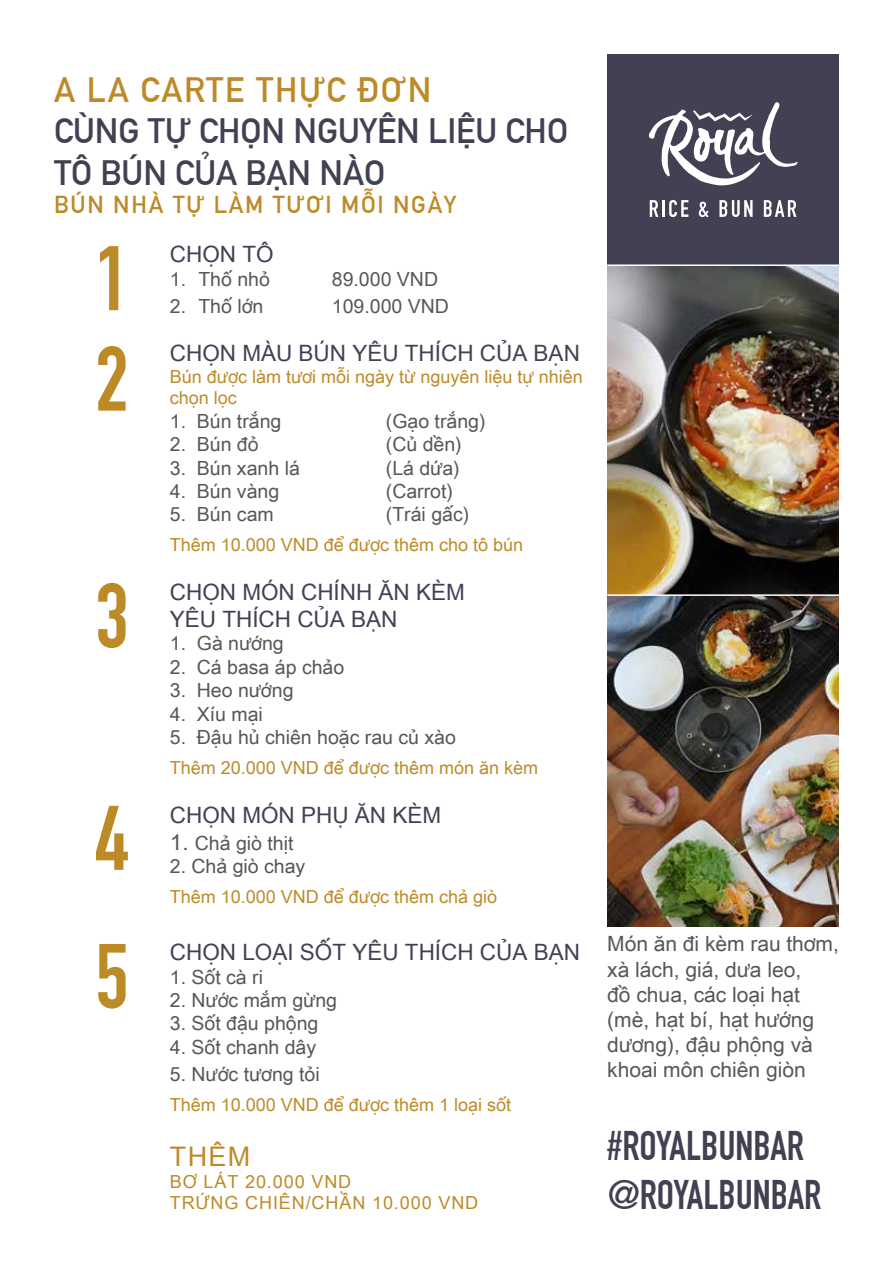
<style>
.page{position:relative;width:893px;height:1263px;background:#fff}
.page>*{position:absolute;margin:0;border:0;box-sizing:border-box;transform-origin:0 0}
.t1{font:700 90px/100.5px "DIN Condensed";color:#bd8a28}
.t2{font:700 40.5px/48.6px "DIN Condensed";color:#424154}
.t3{font:700 34.5px/41.4px "DIN Alternate";color:#424154}
.t4{font:700 34.5px "DIN Alternate";letter-spacing:.05em;color:#bd8a28}
.t5{font:27px "Arial Unicode MS";color:#bd8a28}
.t6{font:700 24px "DIN Alternate";letter-spacing:.075em;color:#bd8a28}
.t7{font:22.5px/27px "Arial Unicode MS";color:#424154}
.t8{font:21px/25.2px "Arial Unicode MS";color:#575756}
.t9{font:19.5px "Arial Unicode MS";color:#575756}
.t10{font:18px/21.6px "Arial Unicode MS";color:#bd8a28}
.t11{font:18px/21.6px "Arial Unicode MS";letter-spacing:.05em;color:#bd8a28}
.s1{font-size:22.5px}
</style>
<div class="page">
<img style="left:607px;top:266px;width:232px;height:660px">
<div style="left:607px;top:54px;width:232px;height:211px;background:#424154"></div>
<svg style="left:648px;top:102px;width:150px;height:84px"></svg>
<svg style="left:650px;top:200px;width:8px;height:17px"></svg>
<hr style="left:662px;top:200px;width:3px;height:17px;background:#fff">
<svg style="left:669px;top:200px;width:19px;height:17px"></svg>
<svg style="left:699px;top:202px;width:10px;height:15px"></svg>
<svg style="left:719px;top:200px;width:34px;height:17px"></svg>
<svg style="left:764px;top:200px;width:32px;height:17px"></svg>
<hr style="left:607px;top:264px;width:232px;height:2px;background:#fff">
<hr style="left:607px;top:594px;width:232px;height:2px;background:#fff">
<h3 class="t4" style="left:54px;top:63px;width:379px">A LA CARTE THỰC ĐƠN</h3>
<h3 class="t3" style="left:54px;top:108px;width:516px">CÙNG TỰ CHỌN NGUYÊN LIỆU CHO<br>TÔ BÚN CỦA BẠN NÀO</h3>
<p class="t6" style="left:54px;top:187px;width:404px">BÚN NHÀ TỰ LÀM TƯƠI MỖI NGÀY</p>
<h1 class="t1" style="left:95px;top:229px;width:35px">1<br>2</h1>
<p class="t7" style="left:170px;top:240px;width:105px">CHỌN TÔ</p>
<p class="t9" style="left:170px;top:265px;width:102px">1. Thố nhỏ</p>
<p class="t9" style="left:332px;top:265px;width:108px">89.000 VND</p>
<p class="t9" style="left:170px;top:292px;width:95px">2. Thố lớn</p>
<p class="t9" style="left:332px;top:292px;width:119px">109.000 VND</p>
<p class="t7" style="left:170px;top:339px;width:412px">CHỌN MÀU BÚN YÊU THÍCH CỦA BẠN</p>
<p class="t10" style="left:170px;top:365px;width:414px">Bún được làm tươi mỗi ngày từ nguyên liệu tự nhiên chọn lọc</p>
<p class="t9" style="left:170px;top:407px;width:113px">1. Bún trắng</p>
<p class="t9" style="left:386px;top:407px;width:101px">(Gạo trắng)</p>
<p class="t9" style="left:170px;top:430px;width:90px">2. Bún đỏ</p>
<p class="t9" style="left:386px;top:430px;width:77px">(Củ dền)</p>
<p class="t9" style="left:170px;top:454px;width:131px">3. Bún xanh lá</p>
<p class="t9" style="left:386px;top:454px;width:75px">(Lá dứa)</p>
<p class="t9" style="left:170px;top:477px;width:111px">4. Bún vàng</p>
<p class="t9" style="left:386px;top:477px;width:69px">(Carrot)</p>
<p class="t9" style="left:170px;top:500px;width:105px">5. Bún cam</p>
<p class="t9" style="left:386px;top:500px;width:85px">(Trái gấc)</p>
<p class="t10" style="left:170px;top:534px;width:355px">Thêm 10.000 VND để được thêm cho tô bún</p>
<p class="t7" style="left:170px;top:578px;width:296px">CHỌN MÓN CHÍNH ĂN KÈM<br>YÊU THÍCH CỦA BẠN</p>
<p class="t9" style="left:170px;top:629px;width:115px">1. Gà nướng</p>
<p class="t9" style="left:170px;top:653px;width:176px">2. Cá basa áp chảo</p>
<p class="t9" style="left:170px;top:676px;width:125px">3. Heo nướng</p>
<p class="t9" style="left:170px;top:700px;width:95px">4. Xíu mại</p>
<p class="t9" style="left:170px;top:723px;width:288px">5. Đậu hủ chiên hoặc rau củ xào</p>
<p class="t10" style="left:170px;top:756px;width:370px">Thêm 20.000 VND để được thêm món ăn kèm</p>
<p class="t7" style="left:170px;top:801px;width:273px">CHỌN MÓN PHỤ ĂN KÈM</p>
<p class="t9" style="left:170px;top:829px;width:125px"><span class="s1">1.</span> Chả giò thịt</p>
<p class="t9" style="left:170px;top:852px;width:137px">2. Chả giò chay</p>
<p class="t10" style="left:170px;top:885px;width:329px">Thêm 10.000 VND để được thêm chả giò</p>
<p class="t7" style="left:170px;top:938px;width:412px">CHỌN LOẠI SỐT YÊU THÍCH CỦA BẠN</p>
<p class="t9" style="left:170px;top:962px;width:95px">1. Sốt cà ri</p>
<p class="t9" style="left:170px;top:986px;width:169px">2. Nước mắm gừng</p>
<p class="t9" style="left:170px;top:1009px;width:150px">3. Sốt đậu phộng</p>
<p class="t9" style="left:170px;top:1033px;width:148px">4. Sốt chanh dây</p>
<p class="t9" style="left:170px;top:1060px;width:151px">5. Nước tương tỏi</p>
<p class="t10" style="left:170px;top:1093px;width:343px">Thêm 10.000 VND để được thêm 1 loại sốt</p>
<h3 class="t5" style="left:170px;top:1137px;width:82px">THÊM</h3>
<p class="t11" style="left:170px;top:1170px;width:310px">BƠ LÁT 20.000 VND<br>TRỨNG CHIÊN/CHẦN 10.000 VND</p>
<h1 class="t1" style="left:95px;top:566px;width:35px">3</h1>
<h1 class="t1" style="left:95px;top:770px;width:35px;line-height:138.1px">4<br>5</h1>
<p class="t8" style="left:607px;top:931px;width:233px">Món ăn đi kèm rau thơm, xà lách, giá, dưa leo,<br>đồ chua, các loại hạt (mè, hạt bí, hạt hướng dương), đậu phộng và khoai môn chiên giòn</p>
<h2 class="t2" style="left:607px;top:1122px;width:216px">#ROYALBUNBAR @ROYALBUNBAR</h2>
</div>
